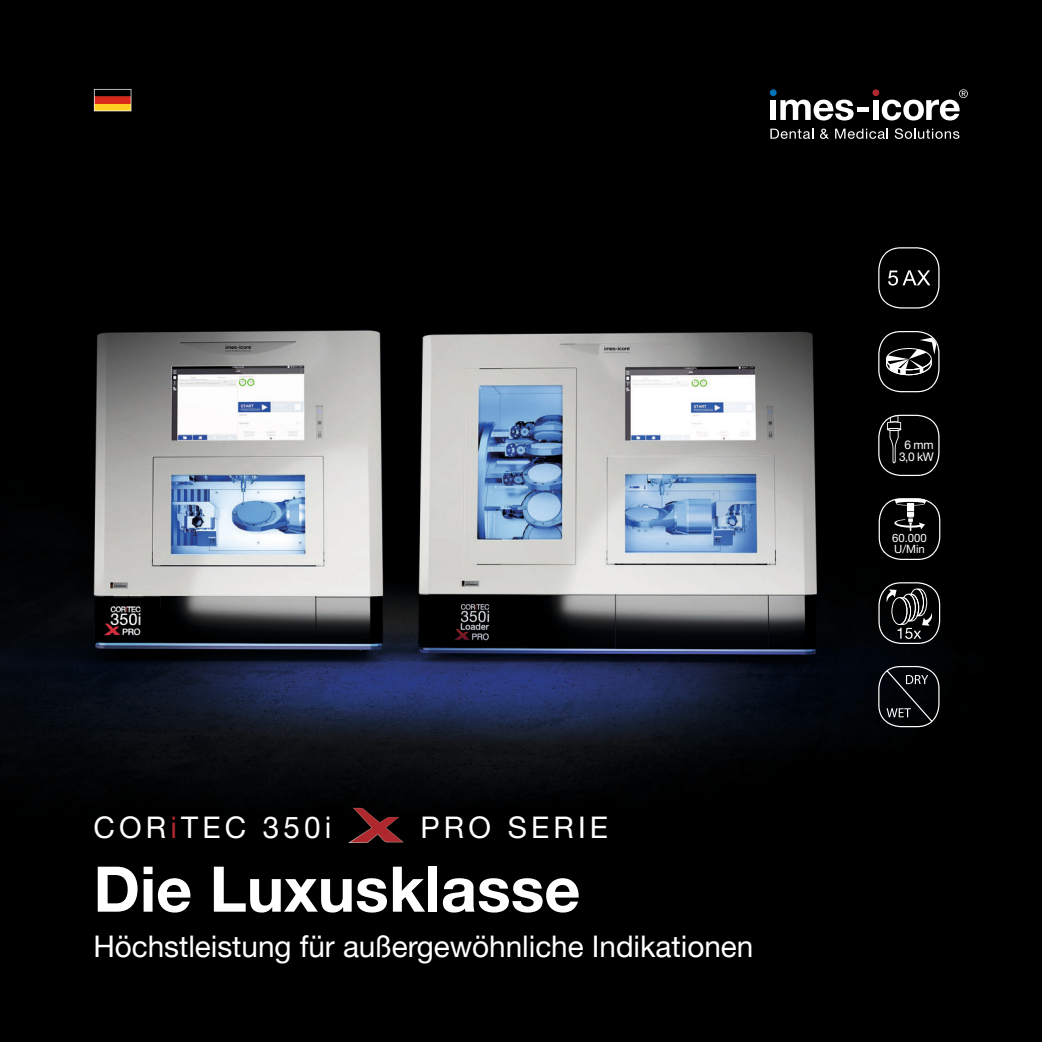
<style>
.page{position:relative;width:1042px;height:1042px;background:#000}
.page>*{position:absolute;margin:0;border:0;box-sizing:border-box;transform-origin:0 0}
.t1{font:700 63px "Helvetica Neue LT Pro";color:#fff}
.t2{font:29.75px "Helvetica Neue LT Pro";color:#fff}
.t3{font:11.9px/12.6px "Helvetica Neue LT Pro";color:#fff;text-align:center}
.t4{font:11.38px/11.4px "Helvetica Neue LT Pro";color:#fff}
.s1{color:#ae282d}
</style>
<div class="page">
<img style="left:0;top:89px;width:960px;height:719px">
<div style="left:872px;top:89px;width:7px;height:7px;background:#ae282d;border-radius:50%"></div>
<div style="left:770px;top:89px;width:6px;height:7px;background:#0074b7;border-radius:50%"></div>
<svg style="left:780px;top:100px;width:73px;height:20px"></svg>
<div style="left:857px;top:107px;width:11px;height:5px;background:#fff"></div>
<svg style="left:882px;top:89px;width:86px;height:31px"></svg>
<svg style="left:770px;top:129px;width:43px;height:10px"></svg>
<svg style="left:820px;top:129px;width:9px;height:10px"></svg>
<svg style="left:835px;top:129px;width:53px;height:10px"></svg>
<svg style="left:895px;top:128px;width:64px;height:11px"></svg>
<div style="left:770px;top:100px;width:6px;height:20px;background:#fff"></div>
<div style="left:873px;top:100px;width:5px;height:20px;background:#fff"></div>
<svg style="left:878px;top:498px;width:62px;height:62px"></svg>
<svg style="left:878px;top:582px;width:62px;height:62px"></svg>
<svg style="left:878px;top:247px;width:61px;height:61px"></svg>
<svg style="left:878px;top:666px;width:61px;height:61px"></svg>
<svg style="left:878px;top:331px;width:61px;height:61px"></svg>
<svg style="left:878px;top:415px;width:61px;height:61px"></svg>
<svg style="left:94px;top:89px;width:37px;height:22px"></svg>
<img style="left:348px;top:842px;width:56px;height:1px">
<svg style="left:350px;top:808px;width:53px;height:34px"></svg>
<p class="t2" style="left:93px;top:809px;width:240px">COR<span class="s1">i</span>TEC 350i</p>
<p class="t2" style="left:420px;top:809px;width:189px">PRO SERIE</p>
<h1 class="t1" style="left:93px;top:850px;width:488px">Die Luxusklasse</h1>
<p class="t2" style="left:93px;top:928px;width:661px">Höchstleistung für außergewöhnliche Indikationen</p>
<p class="t3" style="left:899px;top:438px;width:36px">6 mm<br>3,0 kW</p>
<p class="t4" style="left:892px;top:532px;width:36px">60.000<br>U/Min</p>
</div>
